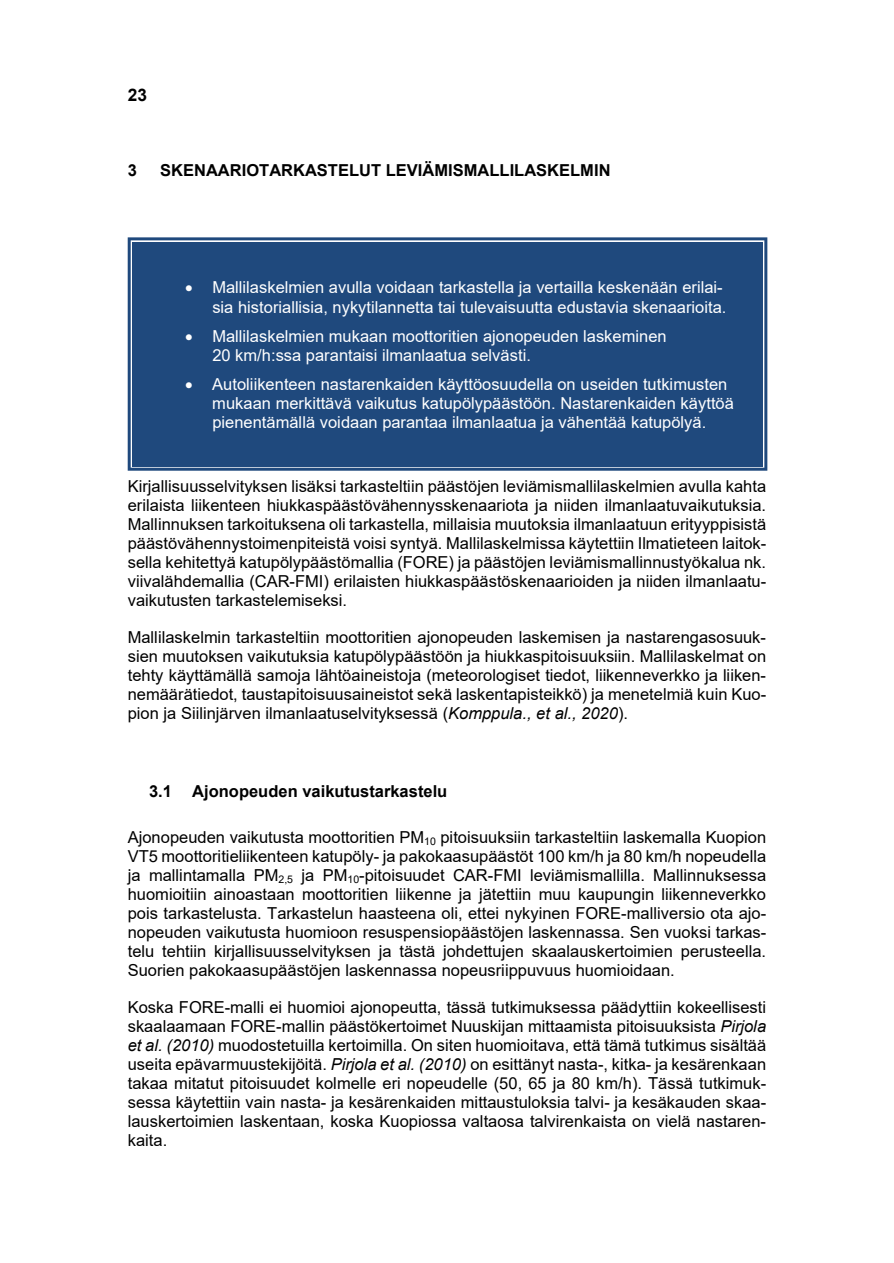
<style>
.page{position:relative;width:894px;height:1263px;background:#fff}
.page>*{position:absolute;margin:0;border:0;box-sizing:border-box;transform-origin:0 0}
.t1{font:700 17.25px "Arial";color:#000}
.t2{font:16.5px/19px "Arial";color:#000;text-align:justify}
.t3{font:16.5px/19px "Arial";color:#fff}
.t4{font:700 16.5px "Arial";color:#000}
.s1{font-style:italic}
</style>
<div class="page">
<div style="left:128px;top:237px;width:639px;height:234px;background:#1f497d"></div>
<p class="t1" style="left:128px;top:83px;width:21px">23</p>
<h1 class="t4" style="left:128px;top:159px;width:11px">3</h1>
<h1 class="t4" style="left:160px;top:159px;width:451px">SKENAARIOTARKASTELUT LEVIÄMISMALLILASKELMIN</h1>
<p class="t3" style="left:185px;top:278px;width:542px;text-align:right">• Mallilaskelmien avulla voidaan tarkastella ja vertailla keskenään erilai&shy;sia historiallisia, nykytilannetta tai tulevaisuutta edustavia skenaarioita.</p>
<p class="t3" style="left:212px;top:326px;width:455px;text-indent:-27px">• Mallilaskelmien mukaan moottoritien ajonopeuden laskeminen<br>20 km/h:ssa parantaisi ilmanlaatua selvästi.</p>
<p class="t3" style="left:212px;top:374px;width:523px;text-indent:-27px">• Autoliikenteen nastarenkaiden käyttöosuudella on useiden tutkimusten mukaan merkittävä vaikutus katupölypäästöön. Nastarenkaiden käyttöä pienentämällä voidaan parantaa ilmanlaatua ja vähentää katupölyä.</p>
<p class="t2" style="left:128px;top:477px;width:639px">Kirjallisuusselvityksen lisäksi tarkasteltiin päästöjen leviämismallilaskelmien avulla kahta erilaista liikenteen hiukkaspäästövähennysskenaariota ja niiden ilmanlaatuvaikutuksia.<br>Mallinnuksen tarkoituksena oli tarkastella, millaisia muutoksia ilmanlaatuun erityyppisistä päästövähennystoimenpiteistä voisi syntyä. Mallilaskelmissa käytettiin Ilmatieteen laitok&shy;sella kehitettyä katupölypäästömallia (FORE) ja päästöjen leviämismallinnustyökalua nk. viivalähdemallia (CAR-FMI) erilaisten hiukkaspäästöskenaarioiden ja niiden ilmanlaatu&shy;vaikutusten tarkastelemiseksi.</p>
<p class="t2" style="left:128px;top:628px;width:639px">Mallilaskelmin tarkasteltiin moottoritien ajonopeuden laskemisen ja nastarengasosuuk&shy;sien muutoksen vaikutuksia katupölypäästöön ja hiukkaspitoisuuksiin. Mallilaskelmat on tehty käyttämällä samoja lähtöaineistoja (meteorologiset tiedot, liikenneverkko ja liiken&shy;nemäärätiedot, taustapitoisuusaineistot sekä laskentapisteikkö) ja menetelmiä kuin Kuo&shy;pion ja Siilinjärven ilmanlaatuselvityksessä (<span class="s1">Komppula., et al., 2020</span>).</p>
<h2 class="t4" style="left:149px;top:780px;width:300px">3.1 Ajonopeuden vaikutustarkastelu</h2>
<p class="t2" style="left:128px;top:828px;width:639px">Ajonopeuden vaikutusta moottoritien PM<sub>10</sub> pitoisuuksiin tarkasteltiin laskemalla Kuopion VT5 moottoritieliikenteen katupöly- ja pakokaasupäästöt 100 km/h ja 80 km/h nopeudella ja mallintamalla PM<sub>2,5</sub> ja PM<sub>10</sub>-pitoisuudet CAR-FMI leviämismallilla. Mallinnuksessa huomioitiin ainoastaan moottoritien liikenne ja jätettiin muu kaupungin liikenneverkko pois tarkastelusta. Tarkastelun haasteena oli, ettei nykyinen FORE-malliversio ota ajo&shy;nopeuden vaikutusta huomioon resuspensiopäästöjen laskennassa. Sen vuoksi tarkas&shy;telu tehtiin kirjallisuusselvityksen ja tästä johdettujen skaalauskertoimien perusteella.<br>Suorien pakokaasupäästöjen laskennassa nopeusriippuvuus huomioidaan.</p>
<p class="t2" style="left:128px;top:998px;width:639px">Koska FORE-malli ei huomioi ajonopeutta, tässä tutkimuksessa päädyttiin kokeellisesti skaalaamaan FORE-mallin päästökertoimet Nuuskijan mittaamista pitoisuuksista <span class="s1">Pirjola et al. (2010)</span> muodostetuilla kertoimilla. On siten huomioitava, että tämä tutkimus sisältää useita epävarmuustekijöitä. <span class="s1">Pirjola et al. (2010)</span> on esittänyt nasta-, kitka- ja kesärenkaan takaa mitatut pitoisuudet kolmelle eri nopeudelle (50, 65 ja 80 km/h). Tässä tutkimuk&shy;sessa käytettiin vain nasta- ja kesärenkaiden mittaustuloksia talvi- ja kesäkauden skaa&shy;lauskertoimien laskentaan, koska Kuopiossa valtaosa talvirenkaista on vielä nastaren&shy;kaita.</p>
</div>
